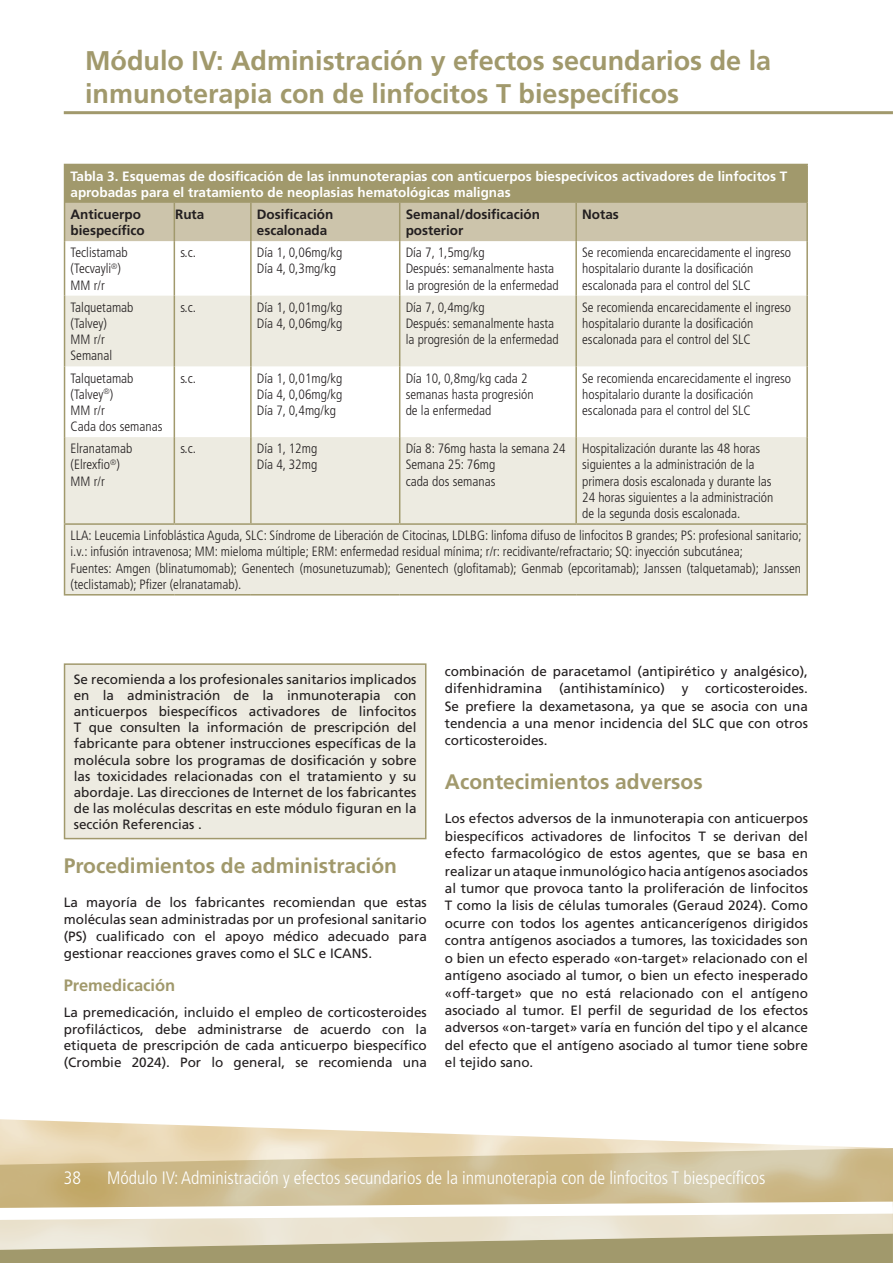
<style>
.page{position:relative;width:893px;height:1263px;background:#fff}
.page>*{position:absolute;margin:0;border:0;box-sizing:border-box;transform-origin:0 0}
.t1{font:700 27px/32.4px "Frutiger LT Std";color:#a1996c}
.t2{font:700 21px "Frutiger LT Std";color:#a1996c}
.t3{font:300 condensed 18px "Frutiger LT Std";color:#fff}
.t4{font:700 16.5px "Frutiger LT Std";color:#a1996c}
.t5{font:13.5px/17.4px "Frutiger LT Std";color:#231f20;text-align:justify}
.t6{font:300 condensed 13.5px/16.2px "Frutiger LT Std";color:#231f20}
.t7{font:700 13.5px/16.2px "Frutiger LT Std";color:#fff}
.t8{font:700 13.5px/16.2px "Frutiger LT Std";color:#231f20}
</style>
<div class="page">
<div style="left:0;top:1250px;width:893px;height:13px;background:#a1996c"></div>
<img style="left:0;top:1119px;width:893px;height:76px">
<svg style="left:0;top:1195px;width:893px;height:55px"></svg>
<hr style="left:64px;top:111px;width:829px;height:3px;background:#a1996c">
<div style="left:65px;top:664px;width:361px;height:174px;background:#edebe1"></div>
<div style="left:64px;top:663px;width:362px;height:176px;border:2px solid #a1996c"></div>
<div style="left:65px;top:164px;width:742px;height:39px;background:#a1996c"></div>
<div style="left:65px;top:203px;width:741px;height:38px;background:#ccc4ab"></div>
<svg style="left:65px;top:296px;width:741px;height:298px;fill:#edebe1"></svg>
<hr style="left:64px;top:523px;width:110px;height:2px;background:#a1996c">
<hr style="left:174px;top:523px;width:77px;height:2px;background:#a1996c">
<hr style="left:251px;top:523px;width:149px;height:2px;background:#a1996c">
<hr style="left:400px;top:523px;width:176px;height:2px;background:#a1996c">
<hr style="left:576px;top:523px;width:232px;height:2px;background:#a1996c">
<hr style="left:64px;top:164px;width:110px;height:1px;background:#a1996c">
<hr style="left:64px;top:165px;width:1px;height:38px;background:#a1996c">
<hr style="left:576px;top:164px;width:232px;height:1px;background:#a1996c">
<hr style="left:806px;top:165px;width:2px;height:38px;background:#a1996c">
<hr style="left:64px;top:203px;width:1px;height:38px;background:#a1996c">
<hr style="left:174px;top:203px;width:1px;height:38px;background:#a1996c">
<hr style="left:250px;top:203px;width:2px;height:38px;background:#a1996c">
<hr style="left:399px;top:203px;width:1px;height:38px;background:#a1996c">
<hr style="left:575px;top:203px;width:2px;height:38px;background:#a1996c">
<hr style="left:806px;top:203px;width:2px;height:38px;background:#a1996c">
<hr style="left:64px;top:241px;width:1px;height:55px;background:#a1996c">
<hr style="left:174px;top:241px;width:1px;height:55px;background:#a1996c">
<hr style="left:250px;top:241px;width:2px;height:55px;background:#a1996c">
<hr style="left:399px;top:241px;width:1px;height:55px;background:#a1996c">
<hr style="left:575px;top:241px;width:2px;height:55px;background:#a1996c">
<hr style="left:806px;top:241px;width:2px;height:55px;background:#a1996c">
<hr style="left:64px;top:296px;width:1px;height:70px;background:#a1996c">
<hr style="left:174px;top:296px;width:1px;height:70px;background:#a1996c">
<hr style="left:250px;top:296px;width:2px;height:70px;background:#a1996c">
<hr style="left:399px;top:296px;width:1px;height:70px;background:#a1996c">
<hr style="left:575px;top:296px;width:2px;height:70px;background:#a1996c">
<hr style="left:806px;top:296px;width:2px;height:70px;background:#a1996c">
<hr style="left:64px;top:366px;width:1px;height:71px;background:#a1996c">
<hr style="left:174px;top:366px;width:1px;height:71px;background:#a1996c">
<hr style="left:250px;top:366px;width:2px;height:71px;background:#a1996c">
<hr style="left:399px;top:366px;width:1px;height:71px;background:#a1996c">
<hr style="left:575px;top:366px;width:2px;height:71px;background:#a1996c">
<hr style="left:806px;top:366px;width:2px;height:71px;background:#a1996c">
<hr style="left:64px;top:437px;width:1px;height:86px;background:#a1996c">
<hr style="left:174px;top:437px;width:1px;height:86px;background:#a1996c">
<hr style="left:250px;top:437px;width:2px;height:86px;background:#a1996c">
<hr style="left:399px;top:437px;width:1px;height:86px;background:#a1996c">
<hr style="left:575px;top:437px;width:2px;height:86px;background:#a1996c">
<hr style="left:806px;top:437px;width:2px;height:86px;background:#a1996c">
<hr style="left:64px;top:525px;width:1px;height:69px;background:#a1996c">
<hr style="left:806px;top:525px;width:2px;height:69px;background:#a1996c">
<hr style="left:64px;top:594px;width:110px;height:1px;background:#a1996c">
<hr style="left:174px;top:594px;width:77px;height:1px;background:#a1996c">
<hr style="left:251px;top:594px;width:149px;height:1px;background:#a1996c">
<hr style="left:400px;top:594px;width:176px;height:1px;background:#a1996c">
<hr style="left:576px;top:594px;width:232px;height:1px;background:#a1996c">
<h1 class="t1" style="left:85px;top:45px;width:688px">Módulo IV: Administración y efectos secundarios de la inmunoterapia con de linfocitos T biespecíficos</h1>
<p class="t7" style="left:71px;top:168px;width:718px">Tabla 3. Esquemas de dosificación de las inmunoterapias con anticuerpos biespecívicos activadores de linfocitos T aprobadas para el tratamiento de neoplasias hematológicas malignas</p>
<p class="t8" style="left:71px;top:206px;width:76px">Anticuerpo biespecífico</p>
<p class="t8" style="left:175px;top:206px;width:31px">Ruta</p>
<p class="t8" style="left:257px;top:206px;width:78px">Dosificación escalonada</p>
<p class="t8" style="left:406px;top:206px;width:136px">Semanal/dosificación posterior</p>
<p class="t8" style="left:582px;top:206px;width:38px">Notas</p>
<p class="t6" style="left:71px;top:245px;width:59px">Teclistamab (Tecvayli<sup>®</sup>)<br>MM r/r</p>
<p class="t6" style="left:180px;top:245px;width:17px">s.c.</p>
<p class="t6" style="left:257px;top:245px;width:87px">Día 1, 0,06mg/kg<br>Día 4, 0,3mg/kg</p>
<p class="t6" style="left:406px;top:245px;width:155px">Día 7, 1,5mg/kg<br>Después: semanalmente hasta la progresión de la enfermedad</p>
<p class="t6" style="left:582px;top:245px;width:211px">Se recomienda encarecidamente el ingreso hospitalario durante la dosificación escalonada para el control del SLC</p>
<p class="t6" style="left:71px;top:299px;width:65px">Talquetamab (Talvey)<br>MM r/r<br>Semanal</p>
<p class="t6" style="left:180px;top:299px;width:17px">s.c.</p>
<p class="t6" style="left:257px;top:299px;width:87px">Día 1, 0,01mg/kg<br>Día 4, 0,06mg/kg</p>
<p class="t6" style="left:406px;top:299px;width:155px">Día 7, 0,4mg/kg<br>Después: semanalmente hasta la progresión de la enfermedad</p>
<p class="t6" style="left:582px;top:299px;width:211px">Se recomienda encarecidamente el ingreso hospitalario durante la dosificación escalonada para el control del SLC</p>
<p class="t6" style="left:71px;top:370px;width:93px">Talquetamab (Talvey<sup>®</sup>)<br>MM r/r<br>Cada dos semanas</p>
<p class="t6" style="left:180px;top:370px;width:17px">s.c.</p>
<p class="t6" style="left:257px;top:370px;width:87px;text-align:justify">Día 1, 0,01mg/kg Día 4, 0,06mg/kg Día 7, 0,4mg/kg</p>
<p class="t6" style="left:406px;top:370px;width:130px">Día 10, 0,8mg/kg cada 2 semanas hasta progresión de la enfermedad</p>
<p class="t6" style="left:582px;top:370px;width:211px">Se recomienda encarecidamente el ingreso hospitalario durante la dosificación escalonada para el control del SLC</p>
<p class="t6" style="left:71px;top:441px;width:63px">Elranatamab (Elrexfio<sup>®</sup>)<br>MM r/r</p>
<p class="t6" style="left:180px;top:441px;width:17px">s.c.</p>
<p class="t6" style="left:257px;top:441px;width:62px">Día 1, 12mg<br>Día 4, 32mg</p>
<p class="t6" style="left:406px;top:441px;width:161px">Día 8: 76mg hasta la semana 24<br>Semana 25: 76mg<br>cada dos semanas</p>
<p class="t6" style="left:582px;top:441px;width:193px">Hospitalización durante las 48 horas siguientes a la administración de la primera dosis escalonada y durante las 24 horas siguientes a la administración de la segunda dosis escalonada.</p>
<p class="t6" style="left:71px;top:528px;width:733px">LLA: Leucemia Linfoblástica Aguda, SLC: Síndrome de Liberación de Citocinas, LDLBG: linfoma difuso de linfocitos B grandes; PS: profesional sanitario; i.v.: infusión intravenosa; MM: mieloma múltiple; ERM: enfermedad residual mínima; r/r: recidivante/refractario; SQ: inyección subcutánea;<br>Fuentes: Amgen (blinatumomab); Genentech (mosunetuzumab); Genentech (glofitamab); Genmab (epcoritamab); Janssen (talquetamab); Janssen (teclistamab); Pfizer (elranatamab).</p>
<p class="t5" style="left:74px;top:671px;width:344px;line-height:16.2px">Se recomienda a los profesionales sanitarios implicados en la administración de la inmunoterapia con anticuerpos biespecíficos activadores de linfocitos T que consulten la información de prescripción del fabricante para obtener instrucciones específicas de la molécula sobre los programas de dosificación y sobre las toxicidades relacionadas con el tratamiento y su abordaje. Las direcciones de Internet de los fabricantes de las moléculas descritas en este módulo figuran en la sección Referencias .</p>
<h2 class="t2" style="left:64px;top:854px;width:335px">Procedimientos de administración</h2>
<p class="t5" style="left:64px;top:894px;width:365px;line-height:17px">La mayoría de los fabricantes recomiendan que estas moléculas sean administradas por un profesional sanitario (PS) cualificado con el apoyo médico adecuado para gestionar reacciones graves como el SLC e ICANS.</p>
<p class="t4" style="left:64px;top:976px;width:113px">Premedicación</p>
<p class="t5" style="left:64px;top:1003px;width:365px;line-height:17px">La premedicación, incluido el empleo de corticosteroides profilácticos, debe administrarse de acuerdo con la etiqueta de prescripción de cada anticuerpo biespecífico (Crombie 2024). Por lo general, se recomienda una</p>
<p class="t5" style="left:445px;top:662px;width:365px">combinación de paracetamol (antipirético y analgésico), difenhidramina (antihistamínico) y corticosteroides.<br>Se prefiere la dexametasona, ya que se asocia con una tendencia a una menor incidencia del SLC que con otros corticosteroides.</p>
<h2 class="t2" style="left:445px;top:769px;width:259px">Acontecimientos adversos</h2>
<p class="t5" style="left:445px;top:810px;width:365px">Los efectos adversos de la inmunoterapia con anticuerpos biespecíficos activadores de linfocitos T se derivan del efecto farmacológico de estos agentes, que se basa en realizar un ataque inmunológico hacia antígenos asociados al tumor que provoca tanto la proliferación de linfocitos T como la lisis de células tumorales (Geraud 2024). Como ocurre con todos los agentes anticancerígenos dirigidos contra antígenos asociados a tumores, las toxicidades son o bien un efecto esperado «on-target» relacionado con el antígeno asociado al tumor, o bien un efecto inesperado «off-target» que no está relacionado con el antígeno asociado al tumor. El perfil de seguridad de los efectos adversos «on-target» varía en función del tipo y el alcance del efecto que el antígeno asociado al tumor tiene sobre el tejido sano.</p>
<h3 class="t3" style="left:64px;top:1167px;width:19px">38</h3>
<h3 class="t3" style="left:107px;top:1167px;width:660px">Módulo IV: Administración y efectos secundarios de la inmunoterapia con de linfocitos T biespecíficos</h3>
</div>
